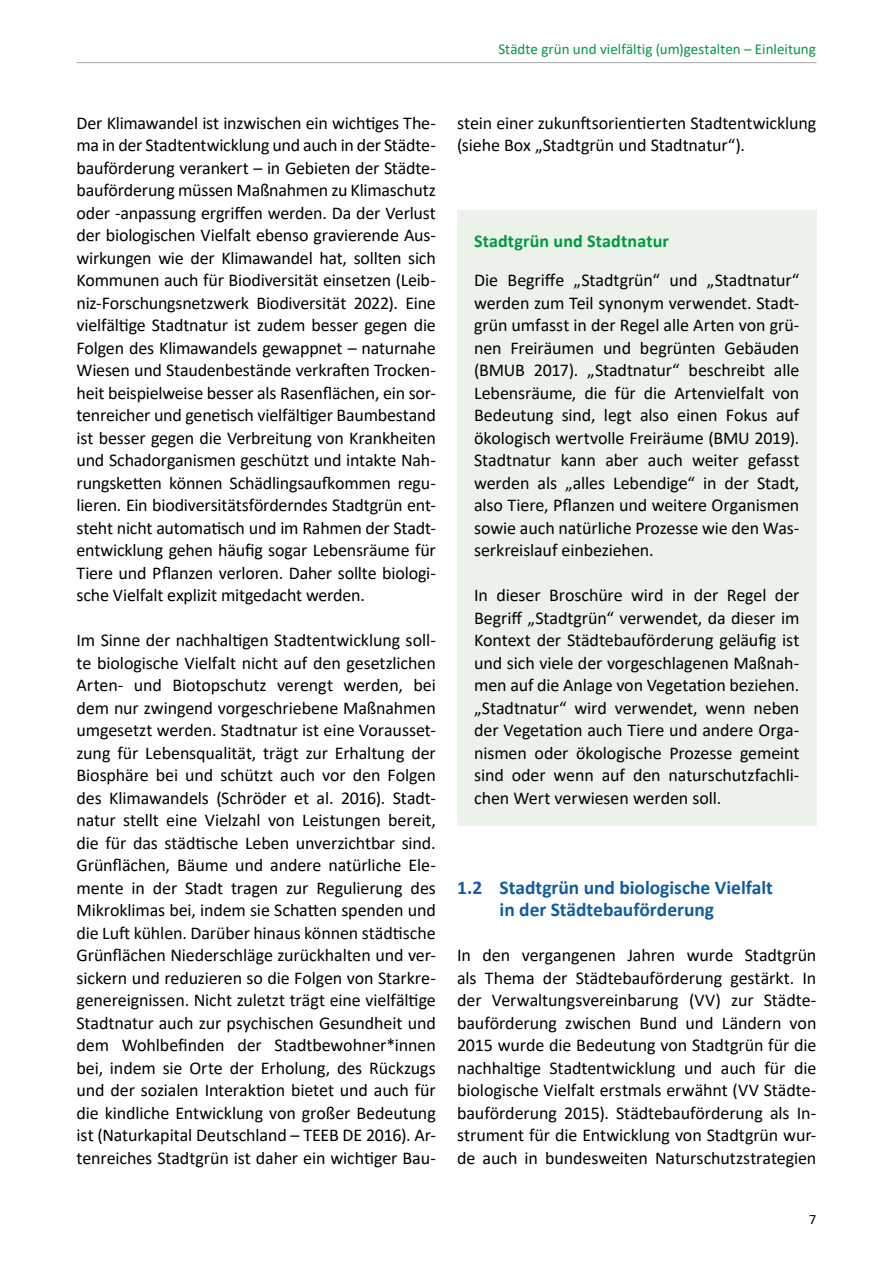
<style>
.page{position:relative;width:893px;height:1263px;background:#fff}
.page>*{position:absolute;margin:0;border:0;box-sizing:border-box;transform-origin:0 0}
.t1{font:700 19.5px/22.5px "Calibri";color:#105ba2}
.Fließtext{font:18px/22.5px "Calibri";letter-spacing:-.01em;color:#000;text-align:justify}
.Box_Fließtext{font:18px/22.5px "Calibri";letter-spacing:-.005em;color:#000;text-align:justify}
.Box_Zwischenüberschrift{font:700 18px "Calibri";letter-spacing:.005em;color:#009841}
.t2{font:15px "Calibri";color:#009841}
.t3{font:14.25px "Calibri";color:#000}
</style>
<div class="page">
<hr style="left:77px;top:62px;width:739px;height:1px;background:#a4aaaa">
<div style="left:457px;top:211px;width:359px;height:52px;background:#ebf2e9"></div>
<div style="left:457px;top:256px;width:359px;height:322px;background:#ebf2e9"></div>
<div style="left:457px;top:571px;width:359px;height:255px;background:#ebf2e9"></div>
<p class="t2" style="left:498px;top:38px;width:319px">Städte grün und vielfältig (um)gestalten – Einleitung</p>
<p class="Fließtext" style="left:77px;top:111px;width:361px">Der Klimawandel ist inzwischen ein wichtiges The&shy;ma in der Stadtentwicklung und auch in der Städte&shy;bauförderung verankert – in Gebieten der Städte&shy;bauförderung müssen Maßnahmen zu Klimaschutz oder -anpassung ergriffen werden. Da der Verlust der biologischen Vielfalt ebenso gravierende Aus&shy;wirkungen wie der Klimawandel hat, sollten sich Kommunen auch für Biodiversität einsetzen (Leib&shy;niz-Forschungsnetzwerk Biodiversität 2022). Eine vielfältige Stadtnatur ist zudem besser gegen die Folgen des Klimawandels gewappnet – naturnahe Wiesen und Staudenbestände verkraften Trocken&shy;heit beispielweise besser als Rasenflächen, ein sor&shy;tenreicher und genetisch vielfältiger Baumbestand ist besser gegen die Verbreitung von Krankheiten und Schadorganismen geschützt und intakte Nah&shy;rungsketten können Schädlingsaufkommen regu&shy;lieren. Ein biodiversitätsförderndes Stadtgrün ent&shy;steht nicht automatisch und im Rahmen der Stadt&shy;entwicklung gehen häufig sogar Lebensräume für Tiere und Pflanzen verloren. Daher sollte biologi&shy;sche Vielfalt explizit mitgedacht werden.</p>
<p class="Fließtext" style="left:77px;top:629px;width:361px">Im Sinne der nachhaltigen Stadtentwicklung soll&shy;te biologische Vielfalt nicht auf den gesetzlichen Arten- und Biotopschutz verengt werden, bei dem nur zwingend vorgeschriebene Maßnahmen umgesetzt werden. Stadtnatur ist eine Vorausset&shy;zung für Lebensqualität, trägt zur Erhaltung der Biosphäre bei und schützt auch vor den Folgen des Klimawandels (Schröder et al. 2016). Stadt&shy;natur stellt eine Vielzahl von Leistungen bereit, die für das städtische Leben unverzichtbar sind.<br>Grünflächen, Bäume und andere natürliche Ele&shy;mente in der Stadt tragen zur Regulierung des Mikroklimas bei, indem sie Schatten spenden und die Luft kühlen. Darüber hinaus können städtische Grünflächen Niederschläge zurückhalten und ver&shy;sickern und reduzieren so die Folgen von Starkre&shy;genereignissen. Nicht zuletzt trägt eine vielfältige Stadtnatur auch zur psychischen Gesundheit und dem Wohlbefinden der Stadtbewohner*innen bei, indem sie Orte der Erholung, des Rückzugs und der sozialen Interaktion bietet und auch für die kindliche Entwicklung von großer Bedeutung ist (Naturkapital Deutschland – TEEB DE 2016). Ar&shy;tenreiches Stadtgrün ist daher ein wichtiger Bau-</p>
<p class="Fließtext" style="left:457px;top:111px;width:361px">stein einer zukunftsorientierten Stadtentwicklung (siehe Box „Stadtgrün und Stadtnatur“).</p>
<p class="Box_Zwischenüberschrift" style="left:474px;top:229px;width:196px">Stadtgrün und Stadtnatur</p>
<p class="Box_Fließtext" style="left:474px;top:269px;width:327px">Die Begriffe „Stadtgrün“ und „Stadtnatur“ werden zum Teil synonym verwendet. Stadt&shy;grün umfasst in der Regel alle Arten von grü&shy;nen Freiräumen und begrünten Gebäuden (BMUB 2017). „Stadtnatur“ beschreibt alle Lebensräume, die für die Artenvielfalt von Bedeutung sind, legt also einen Fokus auf ökologisch wertvolle Freiräume (BMU 2019).<br>Stadtnatur kann aber auch weiter gefasst werden als „alles Lebendige“ in der Stadt, also Tiere, Pflanzen und weitere Organismen sowie auch natürliche Prozesse wie den Was&shy;serkreislauf einbeziehen.</p>
<p class="Box_Fließtext" style="left:474px;top:584px;width:327px">In dieser Broschüre wird in der Regel der Begriff „Stadtgrün“ verwendet, da dieser im Kontext der Städtebauförderung geläufig ist und sich viele der vorgeschlagenen Maßnah&shy;men auf die Anlage von Vegetation beziehen. „Stadtnatur“ wird verwendet, wenn neben der Vegetation auch Tiere und andere Orga&shy;nismen oder ökologische Prozesse gemeint sind oder wenn auf den naturschutzfachli&shy;chen Wert verwiesen werden soll.</p>
<h2 class="t1" style="left:500px;top:876px;width:275px;text-indent:-43px">1.2 Stadtgrün und biologische Vielfalt in der Städtebauförderung</h2>
<p class="Fließtext" style="left:457px;top:944px;width:361px">In den vergangenen Jahren wurde Stadtgrün als Thema der Städtebauförderung gestärkt. In der Verwaltungsvereinbarung (VV) zur Städte&shy;bauförderung zwischen Bund und Ländern von 2015 wurde die Bedeutung von Stadtgrün für die nachhaltige Stadtentwicklung und auch für die biologische Vielfalt erstmals erwähnt (VV Städte&shy;bauförderung 2015). Städtebauförderung als In&shy;strument für die Entwicklung von Stadtgrün wur&shy;de auch in bundesweiten Naturschutzstrategien</p>
<p class="t3" style="left:809px;top:1209px;width:9px">7</p>
</div>
